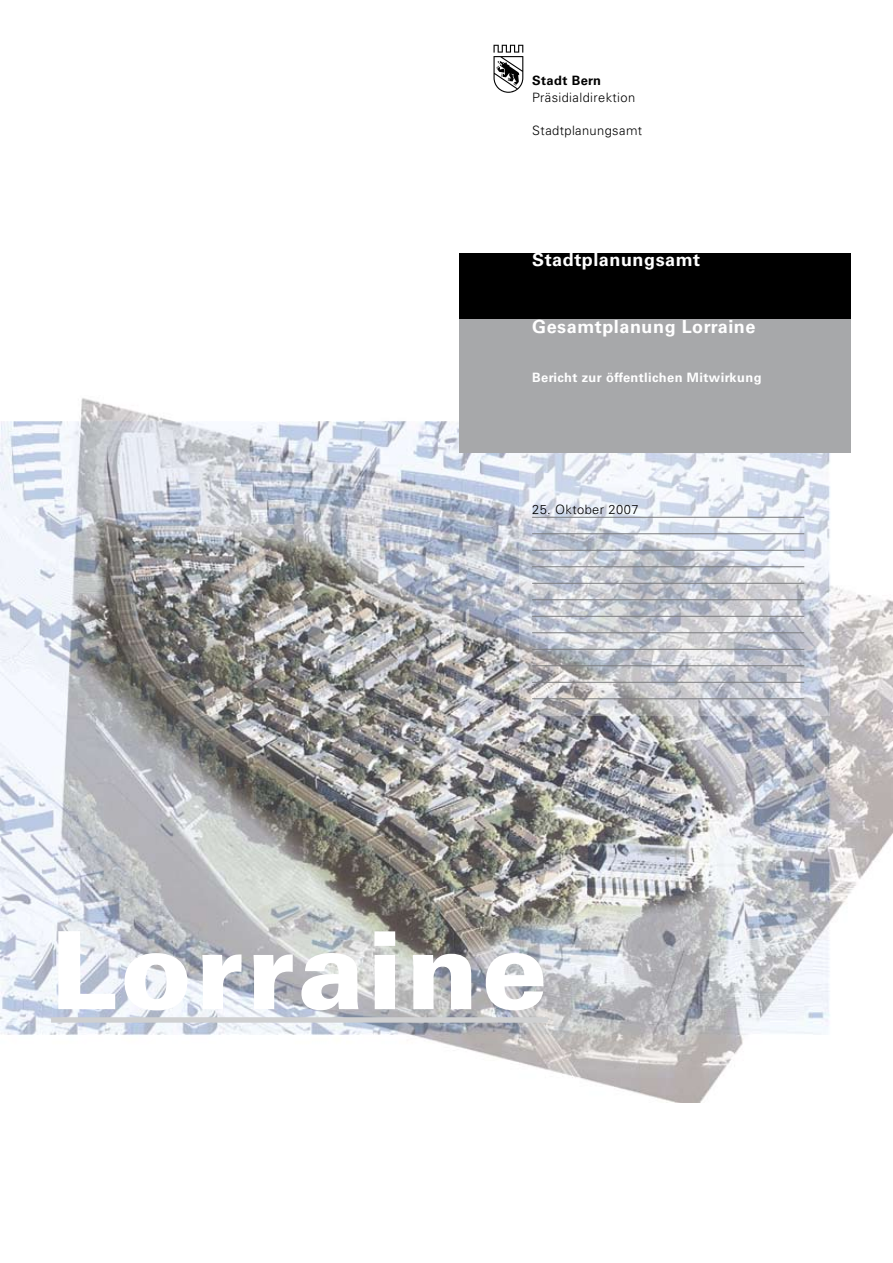
<style>
.page{position:relative;width:893px;height:1263px;background:#fff}
.page>*{position:absolute;margin:0;border:0;box-sizing:border-box;transform-origin:0 0}
.t1{font:900 108px "Univers LT Std";letter-spacing:.03em;color:#fff}
.t2{font:700 18px "Univers LT Std";letter-spacing:.03em;color:#fff}
.t3{font:300 12.9px "Univers LT Std";letter-spacing:.03em;color:#000}
.t4{font:700 12.9px "Univers LT Std";letter-spacing:.03em;color:#fff}
.t5{font:700 12.9px "Univers LT Std";letter-spacing:.03em;color:#000}
</style>
<div class="page">
<img style="left:0;top:352px;width:893px;height:750px">
<div style="left:459px;top:253px;width:391px;height:66px;background:#000"></div>
<svg style="left:519px;top:453px;width:310px;height:262px"></svg>
<div style="left:459px;top:319px;width:391px;height:134px;background:#a7a8aa"></div>
<svg style="left:493px;top:45px;width:30px;height:48px"></svg>
<hr style="left:532px;top:517px;width:272px;height:1px;background:#7b7c7e">
<hr style="left:532px;top:533px;width:272px;height:1px;background:#7b7c7e">
<hr style="left:532px;top:550px;width:272px;height:1px;background:#7b7c7e">
<hr style="left:532px;top:566px;width:272px;height:1px;background:#7b7c7e">
<hr style="left:532px;top:583px;width:272px;height:1px;background:#7b7c7e">
<hr style="left:532px;top:599px;width:272px;height:1px;background:#7b7c7e">
<hr style="left:532px;top:616px;width:272px;height:1px;background:#7b7c7e">
<hr style="left:532px;top:632px;width:272px;height:1px;background:#7b7c7e">
<hr style="left:532px;top:649px;width:272px;height:1px;background:#7b7c7e">
<hr style="left:532px;top:665px;width:272px;height:1px;background:#7b7c7e">
<hr style="left:532px;top:682px;width:272px;height:1px;background:#7b7c7e">
<hr style="left:532px;top:698px;width:272px;height:1px;background:#7b7c7e">
<div style="left:51px;top:1017px;width:497px;height:6px;background:#cfd0d1"></div>
<p class="t5" style="left:532px;top:73px;width:70px">Stadt Bern</p>
<p class="t3" style="left:532px;top:89px;width:105px">Präsidialdirektion</p>
<p class="t3" style="left:532px;top:122px;width:111px">Stadtplanungsamt</p>
<h2 class="t2" style="left:532px;top:249px;width:170px">Stadtplanungsamt</h2>
<h2 class="t2" style="left:532px;top:316px;width:225px">Gesamtplanung Lorraine</h2>
<p class="t4" style="left:532px;top:370px;width:231px">Bericht zur öffentlichen Mitwirkung</p>
<p class="t3" style="left:532px;top:502px;width:108px">25. Oktober 2007</p>
<h1 class="t1" style="left:51px;top:903px;width:498px">Lorraine</h1>
</div>
